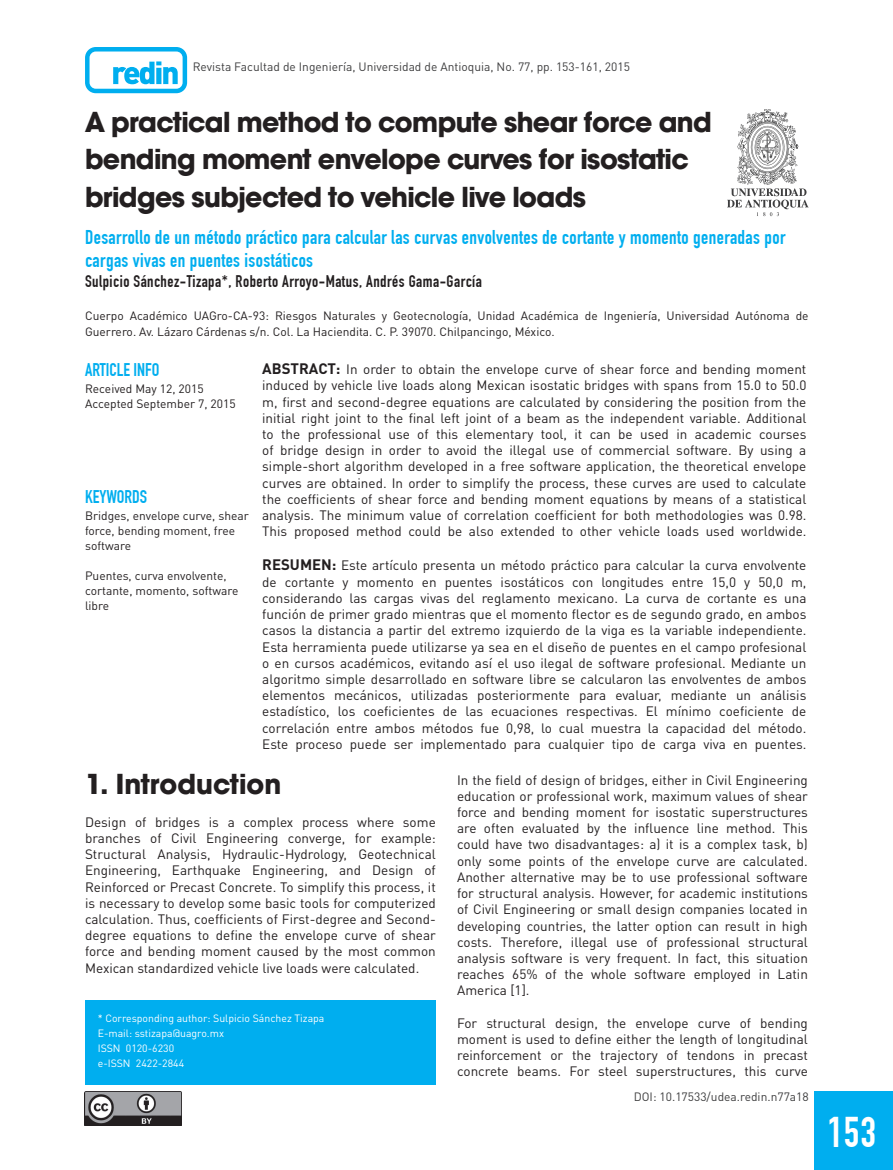
<style>
.page{position:relative;width:893px;height:1170px;background:#fff}
.page>*{position:absolute;margin:0;border:0;box-sizing:border-box;transform-origin:0 0}
.t1{font:700 42px "DIN Condensed";color:#fff}
.t2{font:700 30px/37.5px "Avant Garde Md ITC";letter-spacing:-.02em;color:#231f20}
.t3{font:700 30px "Avant Garde Md ITC";color:#231f20}
.t4{font:700 19.5px/23.2px "DIN Condensed";letter-spacing:.02em;color:#00aeef}
.t5{font:700 18px "DIN Condensed";color:#00aeef}
.t6{font:700 16.5px "DIN Condensed";letter-spacing:.03em;color:#231f20}
.t7{font:13.5px/16.2px "DIN Pro";color:#231f20;text-align:justify}
.t8{font:12px/15px "DIN Pro";color:#231f20}
.t9{font:12px "DIN Pro";color:#3e3e3f}
.t10{font:10.5px/15px "DIN Pro";color:#fff}
.s1{font-weight:700;font-size:15px}
</style>
<div class="page">
<div style="left:814px;top:1090px;width:79px;height:79px;background:#00aeef"></div>
<div style="left:85px;top:1000px;width:351px;height:84px;background:#00aeef"></div>
<svg style="left:727px;top:109px;width:82px;height:107px"></svg>
<img style="left:85px;top:1091px;width:97px;height:34px">
<svg style="left:85px;top:47px;width:102px;height:46px"></svg>
<p class="t9" style="left:193px;top:59px;width:439px">Revista Facultad de Ingeniería, Universidad de Antioquia, No. 77, pp. 153-161, 2015</p>
<h2 class="t2" style="left:85px;top:102px;width:628px">A practical method to compute shear force and bending moment envelope curves for isostatic bridges subjected to vehicle live loads</h2>
<h3 class="t4" style="left:85px;top:226px;width:702px">Desarrollo de un método práctico para calcular las curvas envolventes de cortante y momento generadas por cargas vivas en puentes isostáticos</h3>
<p class="t6" style="left:85px;top:272px;width:398px">Sulpicio Sánchez-Tizapa*, Roberto Arroyo-Matus, Andrés Gama-García</p>
<p class="t8" style="left:85px;top:306px;width:725px;line-height:16.2px">Cuerpo Académico UAGro-CA-93: Riesgos Naturales y Geotecnología, Unidad Académica de Ingeniería, Universidad Autónoma de<br>Guerrero. Av. Lázaro Cárdenas s/n. Col. La Haciendita. C. P. 39070. Chilpancingo, México.</p>
<p class="t7" style="left:262px;top:360px;width:546px"><span class="s1">ABSTRACT:</span> In order to obtain the envelope curve of shear force and bending moment induced by vehicle live loads along Mexican isostatic bridges with spans from 15.0 to 50.0 m, first and second-degree equations are calculated by considering the position from the initial right joint to the final left joint of a beam as the independent variable. Additional to the professional use of this elementary tool, it can be used in academic courses of bridge design in order to avoid the illegal use of commercial software. By using a simple-short algorithm developed in a free software application, the theoretical envelope curves are obtained. In order to simplify the process, these curves are used to calculate the coefficients of shear force and bending moment equations by means of a statistical analysis. The minimum value of correlation coefficient for both methodologies was 0.98.<br>This proposed method could be also extended to other vehicle loads used worldwide.</p>
<p class="t7" style="left:262px;top:557px;width:546px"><span class="s1">RESUMEN:</span> Este artículo presenta un método práctico para calcular la curva envolvente de cortante y momento en puentes isostáticos con longitudes entre 15,0 y 50,0 m, considerando las cargas vivas del reglamento mexicano. La curva de cortante es una función de primer grado mientras que el momento flector es de segundo grado, en ambos casos la distancia a partir del extremo izquierdo de la viga es la variable independiente.<br>Esta herramienta puede utilizarse ya sea en el diseño de puentes en el campo profesional o en cursos académicos, evitando así el uso ilegal de software profesional. Mediante un algoritmo simple desarrollado en software libre se calcularon las envolventes de ambos elementos mecánicos, utilizadas posteriormente para evaluar, mediante un análisis estadístico, los coeficientes de las ecuaciones respectivas. El mínimo coeficiente de correlación entre ambos métodos fue 0,98, lo cual muestra la capacidad del método.<br>Este proceso puede ser implementado para cualquier tipo de carga viva en puentes.</p>
<h2 class="t3" style="left:85px;top:766px;width:198px">1. Introduction</h2>
<p class="t7" style="left:85px;top:813px;width:352px">Design of bridges is a complex process where some branches of Civil Engineering converge, for example:<br>Structural Analysis, Hydraulic-Hydrology, Geotechnical Engineering, Earthquake Engineering, and Design of Reinforced or Precast Concrete. To simplify this process, it is necessary to develop some basic tools for computerized calculation. Thus, coefficients of First-degree and Second&shy;degree equations to define the envelope curve of shear force and bending moment caused by the most common Mexican standardized vehicle live loads were calculated.</p>
<h3 class="t5" style="left:85px;top:358px;width:76px">ARTICLE INFO</h3>
<p class="t8" style="left:85px;top:380px;width:152px">Received May 12, 2015<br>Accepted September 7, 2015</p>
<h3 class="t5" style="left:85px;top:486px;width:64px">KEYWORDS</h3>
<p class="t8" style="left:85px;top:507px;width:165px">Bridges, envelope curve, shear force, bending moment, free software</p>
<p class="t8" style="left:85px;top:567px;width:155px">Puentes, curva envolvente, cortante, momento, software libre</p>
<p class="t7" style="left:457px;top:771px;width:352px">In the field of design of bridges, either in Civil Engineering education or professional work, maximum values of shear force and bending moment for isostatic superstructures are often evaluated by the influence line method. This could have two disadvantages: a) it is a complex task, b) only some points of the envelope curve are calculated.<br>Another alternative may be to use professional software for structural analysis. However, for academic institutions of Civil Engineering or small design companies located in developing countries, the latter option can result in high costs. Therefore, illegal use of professional structural analysis software is very frequent. In fact, this situation reaches 65% of the whole software employed in Latin America [1].</p>
<p class="t7" style="left:457px;top:1014px;width:352px">For structural design, the envelope curve of bending moment is used to define either the length of longitudinal reinforcement or the trajectory of tendons in precast concrete beams. For steel superstructures, this curve</p>
<p class="t10" style="left:98px;top:1009px;width:228px">* Corresponding author: Sulpicio Sánchez Tizapa<br>E-mail: sstizapa@uagro.mx<br>ISSN 0120-6230<br>e-ISSN 2422-2844</p>
<p class="t9" style="left:634px;top:1088px;width:177px">DOI: 10.17533/udea.redin.n77a18</p>
<h1 class="t1" style="left:827px;top:1107px;width:50px">153</h1>
</div>
